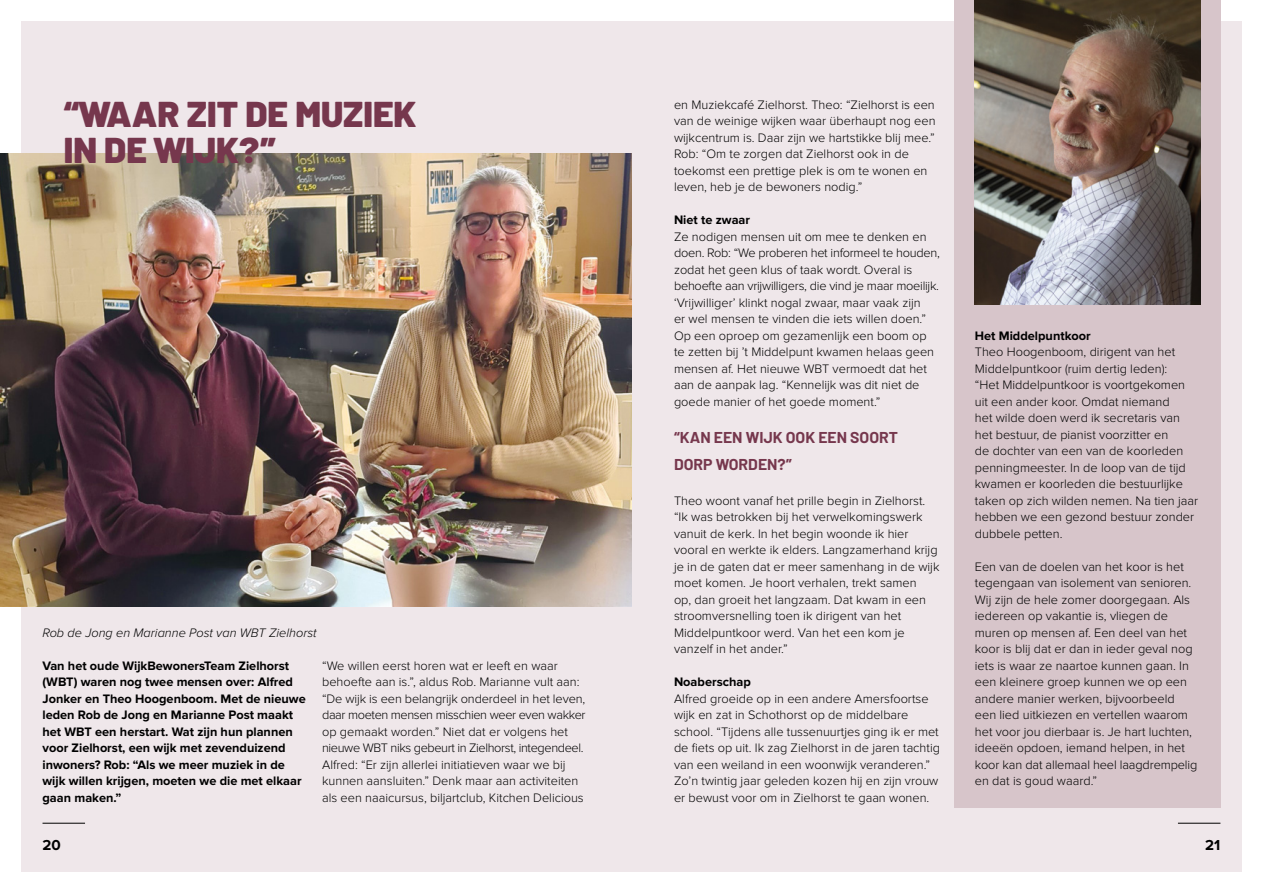
<style>
.page{position:relative;width:1263px;height:893px;background:#fff}
.page>*{position:absolute;margin:0;border:0;box-sizing:border-box;transform-origin:0 0}
.t1{font:900 36px/36px "Barlow";color:#76374d}
.t2{font:700 15.75px/27px "Barlow";color:#76374d}
.t3{font:700 15px "Proxima Nova";color:#000}
.t4{font:300 12.75px/16.5px "Proxima Nova";color:#000}
.t5{font:700 12.75px/16.5px "Proxima Nova";color:#000}
.t6{font:italic 300 12.75px "Proxima Nova";color:#000}
</style>
<div class="page">
<div style="left:21px;top:21px;width:1221px;height:851px;background:#efe7ea"></div>
<img style="left:0;top:154px;width:631px;height:453px">
<hr style="left:43px;top:823px;width:42px;height:1px;background:#000">
<hr style="left:1178px;top:823px;width:42px;height:1px;background:#000">
<div style="left:954px;top:0;width:266px;height:808px;background:#d7c5ca"></div>
<img style="left:975px;top:0;width:225px;height:304px">
<h1 class="t1" style="left:64px;top:96px;width:354px">“WAAR ZIT DE MUZIEK<br>IN DE WIJK?”</h1>
<p class="t6" style="left:43px;top:626px;width:276px">Rob de Jong en Marianne Post van WBT Zielhorst</p>
<p class="t5" style="left:43px;top:657px;width:265px">Van het oude WijkBewonersTeam Zielhorst (WBT) waren nog twee mensen over: Alfred Jonker en Theo Hoogenboom. Met de nieuwe leden Rob de Jong en Marianne Post maakt het WBT een herstart. Wat zijn hun plannen voor Zielhorst, een wijk met zevenduizend inwoners? Rob: “Als we meer muziek in de wijk willen krijgen, moeten we die met elkaar gaan maken.”</p>
<p class="t4" style="left:322px;top:658px;width:265px">“We willen eerst horen wat er leeft en waar behoefte aan is.”, aldus Rob. Marianne vult aan: “De wijk is een belangrijk onderdeel in het leven, daar moeten mensen misschien weer even wakker op gemaakt worden.” Niet dat er volgens het nieuwe WBT niks gebeurt in Zielhorst, integendeel.<br>Alfred: “Er zijn allerlei initiatieven waar we bij kunnen aansluiten.” Denk maar aan activiteiten als een naaicursus, biljartclub, Kitchen Delicious</p>
<p class="t3" style="left:43px;top:837px;width:20px">20</p>
<p class="t4" style="left:674px;top:97px;width:263px">en Muziekcafé Zielhorst. Theo: “Zielhorst is een van de weinige wijken waar überhaupt nog een wijkcentrum is. Daar zijn we hartstikke blij mee.” Rob: “Om te zorgen dat Zielhorst ook in de toekomst een prettige plek is om te wonen en leven, heb je de bewoners nodig.”</p>
<p class="t5" style="left:674px;top:212px;width:78px">Niet te zwaar</p>
<p class="t4" style="left:674px;top:229px;width:267px">Ze nodigen mensen uit om mee te denken en doen. Rob: “We proberen het informeel te houden, zodat het geen klus of taak wordt. Overal is behoefte aan vrijwilligers, die vind je maar moeilijk. ‘Vrijwilliger’ klinkt nogal zwaar, maar vaak zijn<br>er wel mensen te vinden die iets willen doen.” Op een oproep om gezamenlijk een boom op te zetten bij ’t Middelpunt kwamen helaas geen mensen af. Het nieuwe WBT vermoedt dat het aan de aanpak lag. “Kennelijk was dit niet de goede manier of het goede moment.”</p>
<p class="t2" style="left:674px;top:423px;width:226px">“KAN EEN WIJK OOK EEN SOORT<br>DORP WORDEN?”</p>
<p class="t4" style="left:674px;top:493px;width:267px">Theo woont vanaf het prille begin in Zielhorst. “Ik was betrokken bij het verwelkomingswerk vanuit de kerk. In het begin woonde ik hier vooral en werkte ik elders. Langzamerhand krijg je in de gaten dat er meer samenhang in de wijk moet komen. Je hoort verhalen, trekt samen<br>op, dan groeit het langzaam. Dat kwam in een stroomversnelling toen ik dirigent van het Middelpuntkoor werd. Van het een kom je vanzelf in het ander.”</p>
<p class="t5" style="left:674px;top:674px;width:78px">Noaberschap</p>
<p class="t4" style="left:674px;top:691px;width:267px">Alfred groeide op in een andere Amersfoortse wijk en zat in Schothorst op de middelbare school. “Tijdens alle tussenuurtjes ging ik er met de fiets op uit. Ik zag Zielhorst in de jaren tachtig van een weiland in een woonwijk veranderen.” Zo’n twintig jaar geleden kozen hij en zijn vrouw er bewust voor om in Zielhorst te gaan wonen.</p>
<p class="t5" style="left:975px;top:327px;width:117px">Het Middelpuntkoor</p>
<p class="t4" style="left:975px;top:344px;width:225px">Theo Hoogenboom, dirigent van het Middelpuntkoor (ruim dertig leden):<br>“Het Middelpuntkoor is voortgekomen uit een ander koor. Omdat niemand<br>het wilde doen werd ik secretaris van het bestuur, de pianist voorzitter en<br>de dochter van een van de koorleden penningmeester. In de loop van de tijd kwamen er koorleden die bestuurlijke taken op zich wilden nemen. Na tien jaar hebben we een gezond bestuur zonder dubbele petten.</p>
<p class="t4" style="left:975px;top:559px;width:224px">Een van de doelen van het koor is het tegengaan van isolement van senioren.<br>Wij zijn de hele zomer doorgegaan. Als iedereen op vakantie is, vliegen de muren op mensen af. Een deel van het koor is blij dat er dan in ieder geval nog iets is waar ze naartoe kunnen gaan. In een kleinere groep kunnen we op een andere manier werken, bijvoorbeeld een lied uitkiezen en vertellen waarom het voor jou dierbaar is. Je hart luchten, ideeën opdoen, iemand helpen, in het koor kan dat allemaal heel laagdrempelig en dat is goud waard.”</p>
<p class="t3" style="left:1205px;top:837px;width:17px">21</p>
</div>
